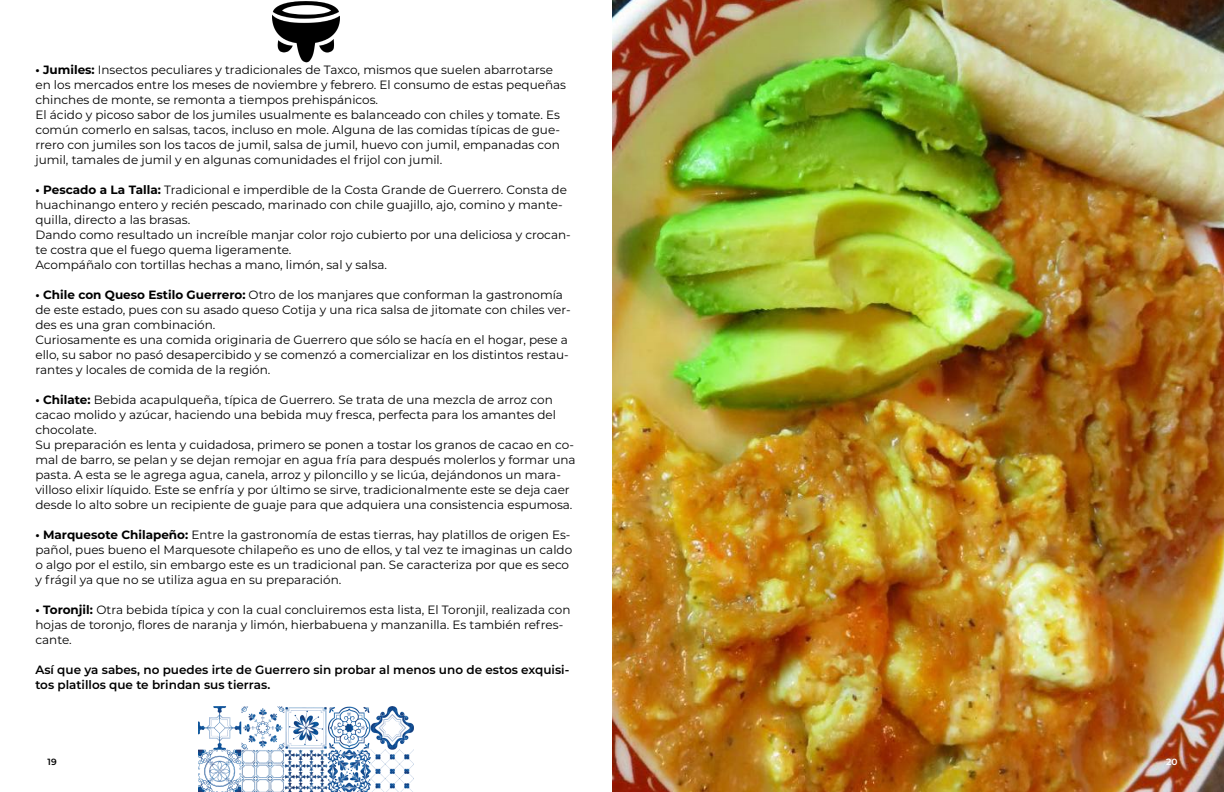
<style>
.page{position:relative;width:1224px;height:792px;background:#fff}
.page>*{position:absolute;margin:0;border:0;box-sizing:border-box;transform-origin:0 0}
.t1{font:12px/15px "Montserrat";color:#000}
.t2{font:600 12px/15px "Montserrat";color:#000}
.t3{font:600 9px "Montserrat";color:#000}
.t4{font:600 9px "Montserrat";color:#fff}
.s1{font-weight:700}
</style>
<div class="page">
<img style="left:292px;top:0;width:932px;height:792px">
<img style="left:198px;top:706px;width:216px;height:86px">
<img style="left:272px;top:2px;width:68px;height:60px">
<p class="t1" style="left:35px;top:62px;width:532px"><span class="s1">• Jumiles:</span> Insectos peculiares y tradicionales de Taxco, mismos que suelen abarrotarse en los mercados entre los meses de noviembre y febrero. El consumo de estas pequeñas chinches de monte, se remonta a tiempos prehispánicos.<br>El ácido y picoso sabor de los jumiles usualmente es balanceado con chiles y tomate. Es común comerlo en salsas, tacos, incluso en mole. Alguna de las comidas típicas de gue&shy;rrero con jumiles son los tacos de jumil, salsa de jumil, huevo con jumil, empanadas con jumil, tamales de jumil y en algunas comunidades el frijol con jumil.</p>
<p class="t1" style="left:35px;top:182px;width:537px"><span class="s1">• Pescado a La Talla:</span> Tradicional e imperdible de la Costa Grande de Guerrero. Consta de huachinango entero y recién pescado, marinado con chile guajillo, ajo, comino y mante&shy;quilla, directo a las brasas.<br>Dando como resultado un increíble manjar color rojo cubierto por una deliciosa y crocan&shy;te costra que el fuego quema ligeramente.<br>Acompáñalo con tortillas hechas a mano, limón, sal y salsa.</p>
<p class="t1" style="left:35px;top:287px;width:537px"><span class="s1">• Chile con Queso Estilo Guerrero:</span> Otro de los manjares que conforman la gastronomía de este estado, pues con su asado queso Cotija y una rica salsa de jitomate con chiles ver&shy;des es una gran combinación.<br>Curiosamente es una comida originaria de Guerrero que sólo se hacía en el hogar, pese a ello, su sabor no pasó desapercibido y se comenzó a comercializar en los distintos restau&shy;rantes y locales de comida de la región.</p>
<p class="t1" style="left:35px;top:392px;width:542px"><span class="s1">• Chilate:</span> Bebida acapulqueña, típica de Guerrero. Se trata de una mezcla de arroz con cacao molido y azúcar, haciendo una bebida muy fresca, perfecta para los amantes del chocolate.<br>Su preparación es lenta y cuidadosa, primero se ponen a tostar los granos de cacao en co&shy;mal de barro, se pelan y se dejan remojar en agua fría para después molerlos y formar una pasta. A esta se le agrega agua, canela, arroz y piloncillo y se licúa, dejándonos un mara&shy;villoso elixir líquido. Este se enfría y por último se sirve, tradicionalmente este se deja caer desde lo alto sobre un recipiente de guaje para que adquiera una consistencia espumosa.</p>
<p class="t1" style="left:35px;top:527px;width:538px"><span class="s1">• Marquesote Chilapeño:</span> Entre la gastronomía de estas tierras, hay platillos de origen Es&shy;pañol, pues bueno el Marquesote chilapeño es uno de ellos, y tal vez te imaginas un caldo o algo por el estilo, sin embargo este es un tradicional pan. Se caracteriza por que es seco y frágil ya que no se utiliza agua en su preparación.</p>
<p class="t1" style="left:35px;top:602px;width:537px"><span class="s1">• Toronjil:</span> Otra bebida típica y con la cual concluiremos esta lista, El Toronjil, realizada con hojas de toronjo, flores de naranja y limón, hierbabuena y manzanilla. Es también refres&shy;cante.</p>
<p class="t2" style="left:35px;top:662px;width:535px">Así que ya sabes, no puedes irte de Guerrero sin probar al menos uno de estos exquisi&shy;tos platillos que te brindan sus tierras.</p>
<p class="t3" style="left:48px;top:756px;width:11px">19</p>
<p class="t4" style="left:1166px;top:756px;width:13px">20</p>
</div>
